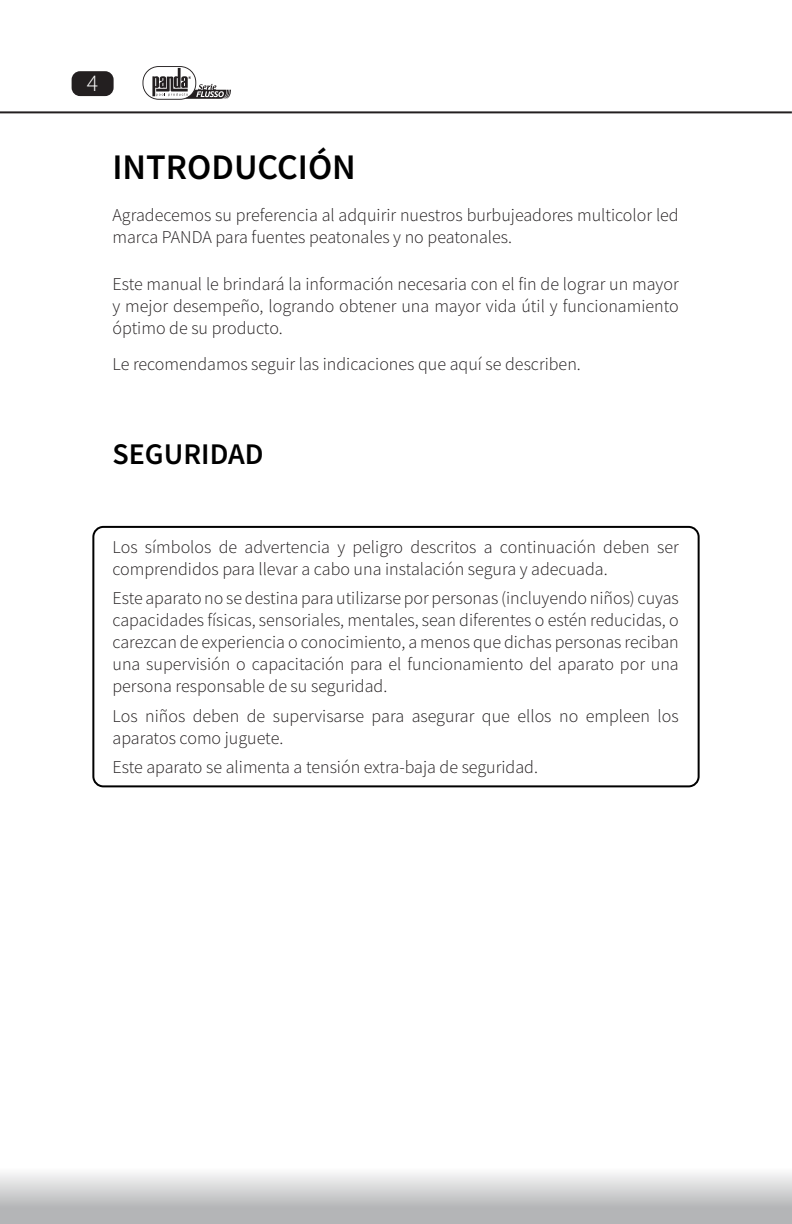
<style>
.page{position:relative;width:792px;height:1224px;background:#fff}
.page>*{position:absolute;margin:0;border:0;box-sizing:border-box;transform-origin:0 0}
.t1{font:600 36px "Source Sans Pro";color:#000}
.t2{font:600 30px "Source Sans Pro";color:#000}
.t3{font:300 24px "Source Sans Pro";color:#fff}
.t4{font:300 18px/22px "Source Sans Pro";color:#231f20}
</style>
<div class="page">
<div style="left:72px;top:71px;width:42px;height:25px;background:#231f20;border-radius:8px"></div>
<div style="left:0;top:1167px;width:792px;height:57px;background:linear-gradient(to bottom,#f9f9f9,#a4a5a8)"></div>
<hr style="left:791px;top:1167px;width:1px;height:57px;background:#808285">
<hr style="left:0;top:111px;width:792px;height:2px;background:#231f20">
<svg style="left:143px;top:66px;width:88px;height:34px"></svg>
<div style="left:92px;top:526px;width:608px;height:261px;border:2px solid #000;border-radius:10px"></div>
<h3 class="t3" style="left:87px;top:68px;width:13px">4</h3>
<p class="t1" style="left:112px;top:144px;width:245px">INTRODUCCIÓN</p>
<p class="t4" style="left:112px;top:204px;width:568px">Agradecemos su preferencia al adquirir nuestros burbujeadores multicolor led marca PANDA para fuentes peatonales y no peatonales.</p>
<p class="t4" style="left:112px;top:274px;width:568px;text-align:justify">Este manual le brindará la información necesaria con el fin de lograr un mayor y mejor desempeño, logrando obtener una mayor vida útil y funcionamiento óptimo de su producto.</p>
<p class="t4" style="left:112px;top:353px;width:467px">Le recomendamos seguir las indicaciones que aquí se describen.</p>
<p class="t2" style="left:112px;top:434px;width:153px">SEGURIDAD</p>
<p class="t4" style="left:112px;top:536px;width:568px">Los símbolos de advertencia y peligro descritos a continuación deben ser comprendidos para llevar a cabo una instalación segura y adecuada.</p>
<p class="t4" style="left:112px;top:588px;width:568px;text-align:justify">Este aparato no se destina para utilizarse por personas (incluyendo niños) cuyas capacidades físicas, sensoriales, mentales, sean diferentes o estén reducidas, o carezcan de experiencia o conocimiento, a menos que dichas personas reciban una supervisión o capacitación para el funcionamiento del aparato por una persona responsable de su seguridad.</p>
<p class="t4" style="left:112px;top:705px;width:568px">Los niños deben de supervisarse para asegurar que ellos no empleen los aparatos como juguete.</p>
<p class="t4" style="left:112px;top:757px;width:425px">Este aparato se alimenta a tensión extra-baja de seguridad.</p>
</div>
